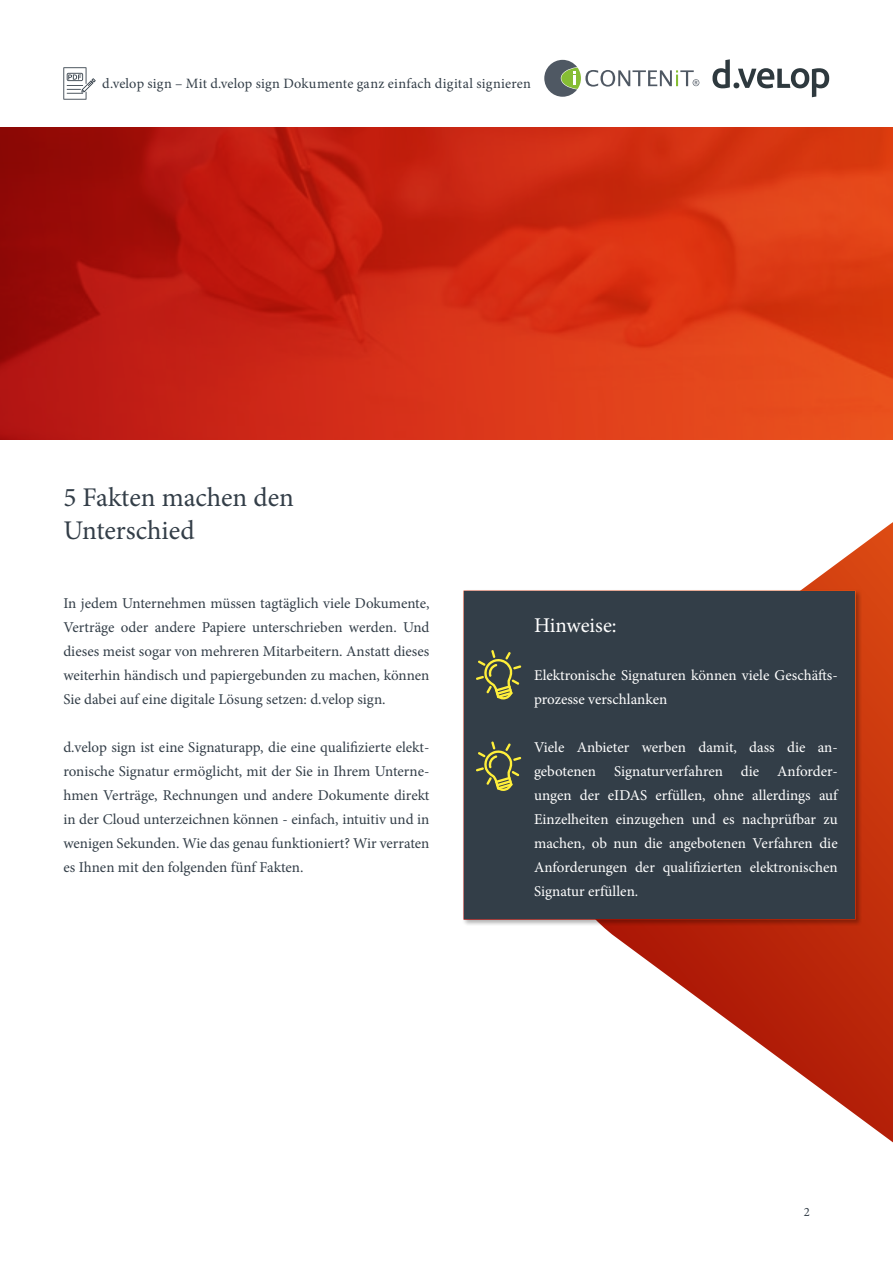
<style>
.page{position:relative;width:893px;height:1263px;background:#fff}
.page>*{position:absolute;margin:0;border:0;box-sizing:border-box;transform-origin:0 0}
.t1{font:27px/33px "Minion Pro";color:#333e48}
.t2{font:21px "Minion Pro";letter-spacing:-.005em;color:#fff}
.t3{font:15px/24px "Minion Pro";color:#333e48;text-align:justify}
.t4{font:15px/24px "Minion Pro";color:#fff}
.t5{font:14.25px "Minion Pro";letter-spacing:.015em;color:#333e48}
.t6{font:12.75px "Minion Pro";color:#333e48}
</style>
<div class="page">
<svg style="left:712px;top:59px;width:117px;height:38px"></svg>
<svg style="left:63px;top:67px;width:33px;height:33px"></svg>
<svg style="left:544px;top:60px;width:155px;height:37px"></svg>
<svg style="left:0;top:128px;width:893px;height:312px;background:#ca2a12"></svg>
<svg style="left:602px;top:522px;width:291px;height:620px"></svg>
<div style="left:463px;top:590px;width:399px;height:336px;background:#000;opacity:.3"></div>
<div style="left:463px;top:591px;width:393px;height:329px;background:#333e48"></div>
<svg style="left:476px;top:650px;width:45px;height:49px"></svg>
<svg style="left:476px;top:741px;width:45px;height:50px"></svg>
<p class="t5" style="left:102px;top:74px;width:430px">d.velop sign – Mit d.velop sign Dokumente ganz einfach digital signieren</p>
<h1 class="t1" style="left:63px;top:481px;width:232px">5 Fakten machen den<br>Unterschied</h1>
<p class="t3" style="left:63px;top:591px;width:368px">In jedem Unternehmen müssen tagtäglich viele Dokumente, Verträge oder andere Papiere unterschrieben werden. Und dieses meist sogar von mehreren Mitarbeitern. Anstatt dieses weiterhin händisch und papiergebunden zu machen, können Sie dabei auf eine digitale Lösung setzen: d.velop sign.</p>
<p class="t3" style="left:63px;top:735px;width:368px">d.velop sign ist eine Signaturapp, die eine qualifizierte elekt&shy;ronische Signatur ermöglicht, mit der Sie in Ihrem Unterne&shy;hmen Verträge, Rechnungen und andere Dokumente direkt in der Cloud unterzeichnen können - einfach, intuitiv und in wenigen Sekunden. Wie das genau funktioniert? Wir verraten es Ihnen mit den folgenden fünf Fakten.</p>
<h2 class="t2" style="left:534px;top:611px;width:84px">Hinweise:</h2>
<p class="t4" style="left:534px;top:663px;width:305px">Elektronische Signaturen können viele Geschäfts&shy;prozesse verschlanken</p>
<p class="t4" style="left:534px;top:735px;width:305px;text-align:justify">Viele Anbieter werben damit, dass die an&shy;gebotenen Signaturverfahren die Anforder&shy;ungen der eIDAS erfüllen, ohne allerdings auf Einzelheiten einzugehen und es nachprüfbar zu machen, ob nun die angebotenen Verfahren die Anforderungen der qualifizierten elektronischen Signatur erfüllen.</p>
<p class="t6" style="left:804px;top:1203px;width:8px">2</p>
</div>
